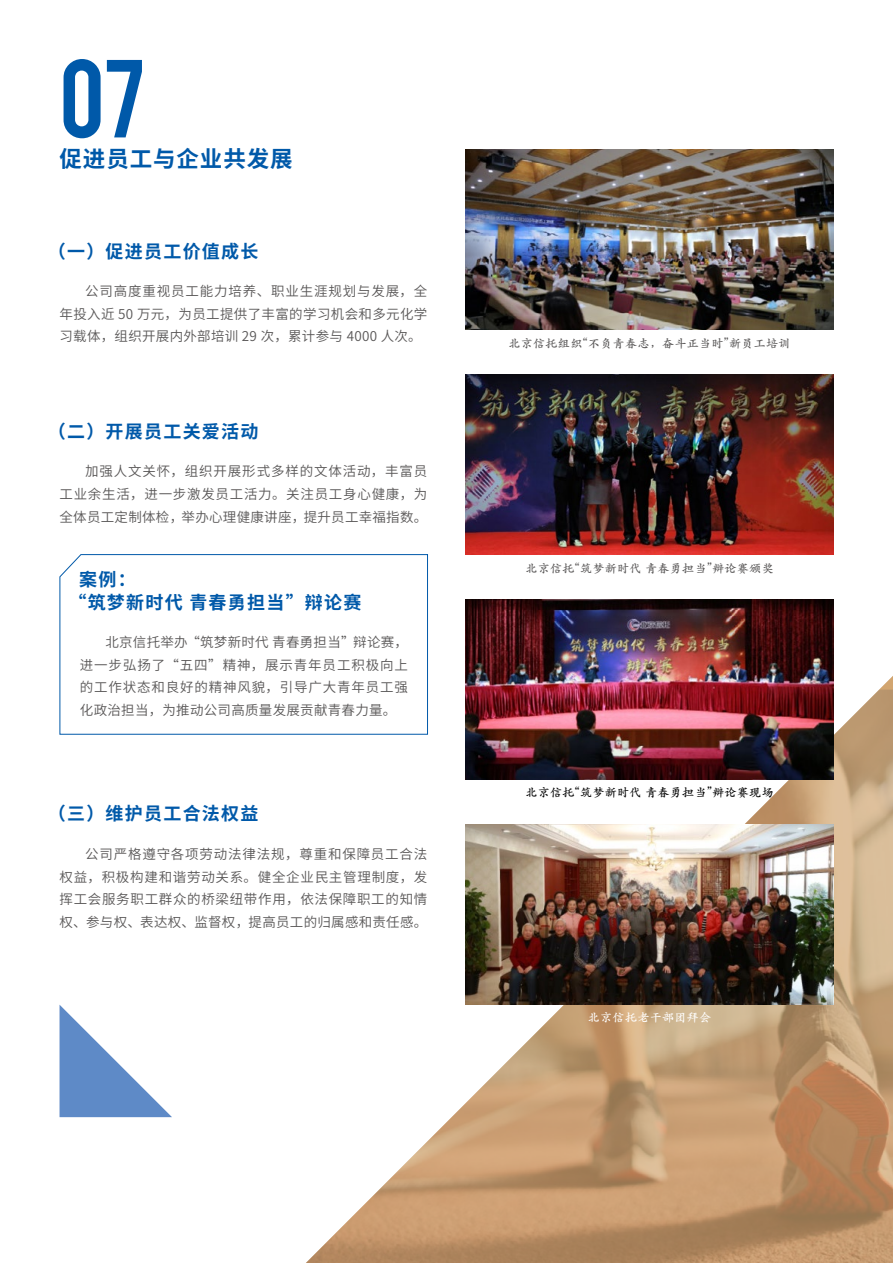
<style>
.page{position:relative;width:893px;height:1263px;background:#fff}
.page>*{position:absolute;margin:0;border:0;box-sizing:border-box;transform-origin:0 0}
.t1{font:87px "Bebas";color:#0059a9}
.t2{font:700 22.5px "Source Han Sans CN";letter-spacing:.04em;color:#0059a9}
.t3{font:700 18px/22.4px "Source Han Sans CN";letter-spacing:.07em;color:#0059a9}
.t4{font:13.5px/22.5px "Source Han Sans CN";letter-spacing:.025em;color:#595757;text-align:justify}
.t5{font:700 12px "ST Kaiti SC";letter-spacing:.03em;color:#595757}
.t6{font:700 12px "ST Kaiti SC";letter-spacing:.03em;color:#000}
.t7{font:700 12px "ST Kaiti SC";letter-spacing:.03em;color:#fff}
</style>
<div class="page">
<img style="left:306px;top:690px;width:587px;height:573px">
<img style="left:466px;top:150px;width:367px;height:180px">
<img style="left:466px;top:375px;width:367px;height:180px">
<img style="left:466px;top:600px;width:367px;height:180px">
<svg style="left:60px;top:1005px;width:112px;height:112px"></svg>
<svg style="left:59px;top:554px;width:369px;height:181px"></svg>
<img style="left:466px;top:825px;width:367px;height:179px">
<h1 class="t1" style="left:60px;top:35px;width:88px">07</h1>
<h2 class="t2" style="left:60px;top:146px;width:235px">促进员工与企业共发展</h2>
<h3 class="t3" style="left:48px;top:240px;width:212px">（一）促进员工价值成长</h3>
<p class="t4" style="left:60px;top:281px;width:369px;text-indent:26px">公司高度重视员工能力培养、职业生涯规划与发展，全年投入近 50 万元，为员工提供了丰富的学习机会和多元化学习载体，组织开展内外部培训 29 次，累计参与 4000 人次。</p>
<h3 class="t3" style="left:48px;top:420px;width:212px">（二）开展员工关爱活动</h3>
<p class="t4" style="left:60px;top:461px;width:369px;text-indent:26px">加强人文关怀，组织开展形式多样的文体活动，丰富员工业余生活，进一步激发员工活力。关注员工身心健康，为全体员工定制体检，举办心理健康讲座，提升员工幸福指数。</p>
<h3 class="t3" style="left:68px;top:569px;width:294px;text-indent:11px">案例：<br>“筑梦新时代 青春勇担当”辩论赛</h3>
<p class="t4" style="left:80px;top:631px;width:330px;text-indent:26px">北京信托举办“筑梦新时代 青春勇担当”辩论赛，进一步弘扬了“五四”精神，展示青年员工积极向上的工作状态和良好的精神风貌，引导广大青年员工强化政治担当，为推动公司高质量发展贡献青春力量。</p>
<h3 class="t3" style="left:48px;top:803px;width:212px">（三）维护员工合法权益</h3>
<p class="t4" style="left:60px;top:843px;width:369px;text-indent:26px">公司严格遵守各项劳动法律法规，尊重和保障员工合法权益，积极构建和谐劳动关系。健全企业民主管理制度，发挥工会服务职工群众的桥梁纽带作用，依法保障职工的知情权、参与权、表达权、监督权，提高员工的归属感和责任感。</p>
<p class="t5" style="left:509px;top:336px;width:283px">北京信托组织“不负青春志，奋斗正当时”新员工培训</p>
<p class="t5" style="left:525px;top:561px;width:250px">北京信托“筑梦新时代 青春勇担当”辩论赛颁奖</p>
<p class="t6" style="left:525px;top:785px;width:250px">北京信托“筑梦新时代 青春勇担当”辩论赛现场</p>
<p class="t7" style="left:588px;top:1010px;width:125px">北京信托老干部团拜会</p>
</div>
